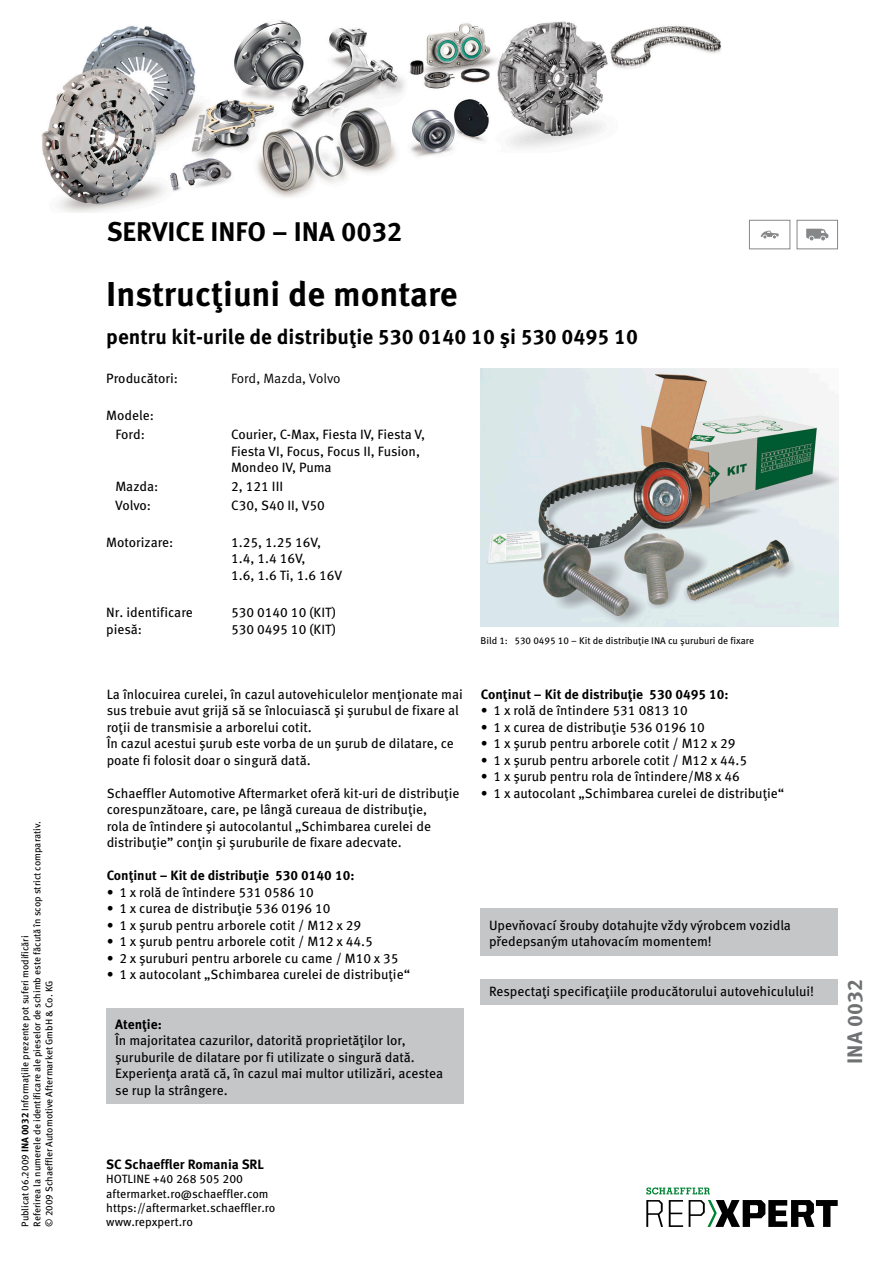
<style>
.page{position:relative;width:893px;height:1263px;background:#fff}
.page>*{position:absolute;margin:0;border:0;box-sizing:border-box;transform-origin:0 0}
.t1{font:700 34.5px "Meta Pro";color:#000}
.t2{font:700 27px "Meta Pro";color:#000}
.t3{font:700 21px "Meta Pro";color:#000}
.t4{font:700 21px "Meta Pro";color:#6f7172}
.t5{font:13.5px/16.5px "Meta Pro";color:#000}
.t6{font:700 13.5px "Meta Pro";color:#000}
.t7{font:13.5px "Meta Pro Norm";letter-spacing:-.005em;color:#000}
.t8{font:12px/14.4px "Meta Pro";color:#000}
.t9{font:9.75px/12px "Meta Pro";color:#000}
.s1{font-weight:700}
</style>
<div class="page">
<div style="left:107px;top:1008px;width:357px;height:95px;background:#c5c6c7"></div>
<div style="left:480px;top:908px;width:358px;height:47px;background:#c5c6c7"></div>
<img style="left:480px;top:369px;width:358px;height:258px">
<div style="left:480px;top:980px;width:358px;height:25px;background:#c5c6c7"></div>
<div style="left:749px;top:220px;width:41px;height:29px;border:1px solid #868789"></div>
<svg style="left:761px;top:231px;width:18px;height:7px"></svg>
<div style="left:797px;top:220px;width:41px;height:29px;border:1px solid #868789"></div>
<svg style="left:806px;top:229px;width:22px;height:11px"></svg>
<img style="left:42px;top:20px;width:679px;height:193px">
<svg style="left:646px;top:1200px;width:17px;height:27px"></svg>
<svg style="left:669px;top:1200px;width:14px;height:27px"></svg>
<svg style="left:689px;top:1200px;width:149px;height:27px"></svg>
<svg style="left:646px;top:1187px;width:64px;height:7px"></svg>
<p class="t9" style="left:19px;top:1227px;width:407px;rotate:-90deg">Publicat 06.2009 <span class="s1">INA 0032</span> Informaţiile prezente pot suferi modificări<br>Referirea la numerele de identificare ale pieselor de schimb este făcută în scop strict comparativ. © 2009 Schaeffler Automotive Aftermarket GmbH &amp; Co. KG</p>
<h2 class="t2" style="left:107px;top:210px;width:297px">SERVICE INFO – INA 0032</h2>
<h1 class="t1" style="left:106px;top:267px;width:353px">Instrucţiuni de montare</h1>
<h3 class="t3" style="left:106px;top:320px;width:533px">pentru kit-urile de distribuţie 530 0140 10 şi 530 0495 10</h3>
<p class="t5" style="left:106px;top:369px;width:73px">Producători:</p>
<p class="t7" style="left:231px;top:368px;width:111px">Ford, Mazda, Volvo</p>
<p class="t5" style="left:106px;top:405px;width:49px;line-height:18.8px;text-align:center">Modele:<br>Ford:</p>
<p class="t5" style="left:231px;top:425px;width:195px">Courier, C-Max, Fiesta IV, Fiesta V,<br>Fiesta VI, Focus, Focus II, Fusion,<br>Mondeo IV, Puma</p>
<p class="t5" style="left:115px;top:477px;width:44px">Mazda:</p>
<p class="t5" style="left:231px;top:477px;width:54px">2, 121 III</p>
<p class="t5" style="left:115px;top:496px;width:37px">Volvo:</p>
<p class="t5" style="left:231px;top:496px;width:95px">C30, S40 II, V50</p>
<p class="t5" style="left:106px;top:533px;width:69px">Motorizare:</p>
<p class="t5" style="left:231px;top:533px;width:113px">1.25, 1.25 16V,<br>1.4, 1.4 16V,<br>1.6, 1.6 Ti, 1.6 16V</p>
<p class="t5" style="left:106px;top:603px;width:88px">Nr. identificare piesă:</p>
<p class="t5" style="left:231px;top:603px;width:106px">530 0140 10 (KIT)<br>530 0495 10 (KIT)</p>
<p class="t5" style="left:107px;top:685px;width:358px">La înlocuirea curelei, în cazul autovehiculelor menţionate mai sus trebuie avut grijă să se înlocuiască şi şurubul de fixare al roţii de transmisie a arborelui cotit.<br>În cazul acestui şurub este vorba de un şurub de dilatare, ce poate fi folosit doar o singură dată.</p>
<p class="t5" style="left:107px;top:784px;width:354px">Schaeffler Automotive Aftermarket oferă kit-uri de distribuţie corespunzătoare, care, pe lângă cureaua de distribuţie,<br>rola de întindere şi autocolantul „Schimbarea curelei de distribuţie” conţin şi şuruburile de fixare adecvate.</p>
<p class="t6" style="left:107px;top:865px;width:249px">Conţinut – Kit de distribuţie 530 0140 10:</p>
<p class="t5" style="left:107px;top:883px;width:209px">• 1 x rolă de întindere 531 0586 10</p>
<p class="t5" style="left:107px;top:899px;width:225px">• 1 x curea de distribuţie 536 0196 10</p>
<p class="t5" style="left:107px;top:916px;width:256px">• 1 x şurub pentru arborele cotit / M12 x 29</p>
<p class="t5" style="left:107px;top:932px;width:268px">• 1 x şurub pentru arborele cotit / M12 x 44.5</p>
<p class="t5" style="left:107px;top:949px;width:293px">• 2 x şuruburi pentru arborele cu came / M10 x 35</p>
<p class="t5" style="left:107px;top:965px;width:305px">• 1 x autocolant „Schimbarea curelei de distribuţie“</p>
<p class="t6" style="left:115px;top:1014px;width:48px">Atenţie:</p>
<p class="t5" style="left:115px;top:1031px;width:330px">În majoritatea cazurilor, datorită proprietăţilor lor, şuruburile de dilatare por fi utilizate o singură dată.<br>Experienţa arată că, în cazul mai multor utilizări, acestea se rup la strângere.</p>
<p class="t9" style="left:480px;top:634px;width:275px">Bild 1: 530 0495 10 – Kit de distribuţie INA cu şuruburi de fixare</p>
<p class="t6" style="left:481px;top:684px;width:249px">Conţinut – Kit de distribuţie 530 0495 10:</p>
<p class="t5" style="left:481px;top:701px;width:209px">• 1 x rolă de întindere 531 0813 10</p>
<p class="t5" style="left:481px;top:718px;width:225px">• 1 x curea de distribuţie 536 0196 10</p>
<p class="t5" style="left:481px;top:734px;width:256px">• 1 x şurub pentru arborele cotit / M12 x 29</p>
<p class="t5" style="left:481px;top:751px;width:268px">• 1 x şurub pentru arborele cotit / M12 x 44.5</p>
<p class="t5" style="left:481px;top:767px;width:261px">• 1 x şurub pentru rola de întindere/M8 x 46</p>
<p class="t5" style="left:481px;top:784px;width:305px">• 1 x autocolant „Schimbarea curelei de distribuţie“</p>
<p class="t5" style="left:489px;top:916px;width:303px">Upevňovací šrouby dotahujte vždy výrobcem vozidla předepsaným utahovacím momentem!</p>
<p class="t5" style="left:489px;top:982px;width:327px">Respectaţi specificaţiile producătorului autovehiculului!</p>
<p class="t6" style="left:106px;top:1153px;width:159px">SC Schaeffler Romania SRL</p>
<p class="t8" style="left:106px;top:1171px;width:171px">HOTLINE +40 268 505 200 aftermarket.ro@schaeffler.com https://aftermarket.schaeffler.ro www.repxpert.ro</p>
<h3 class="t4" style="left:838px;top:1064px;width:86px;rotate:-90deg">INA 0032</h3>
</div>
